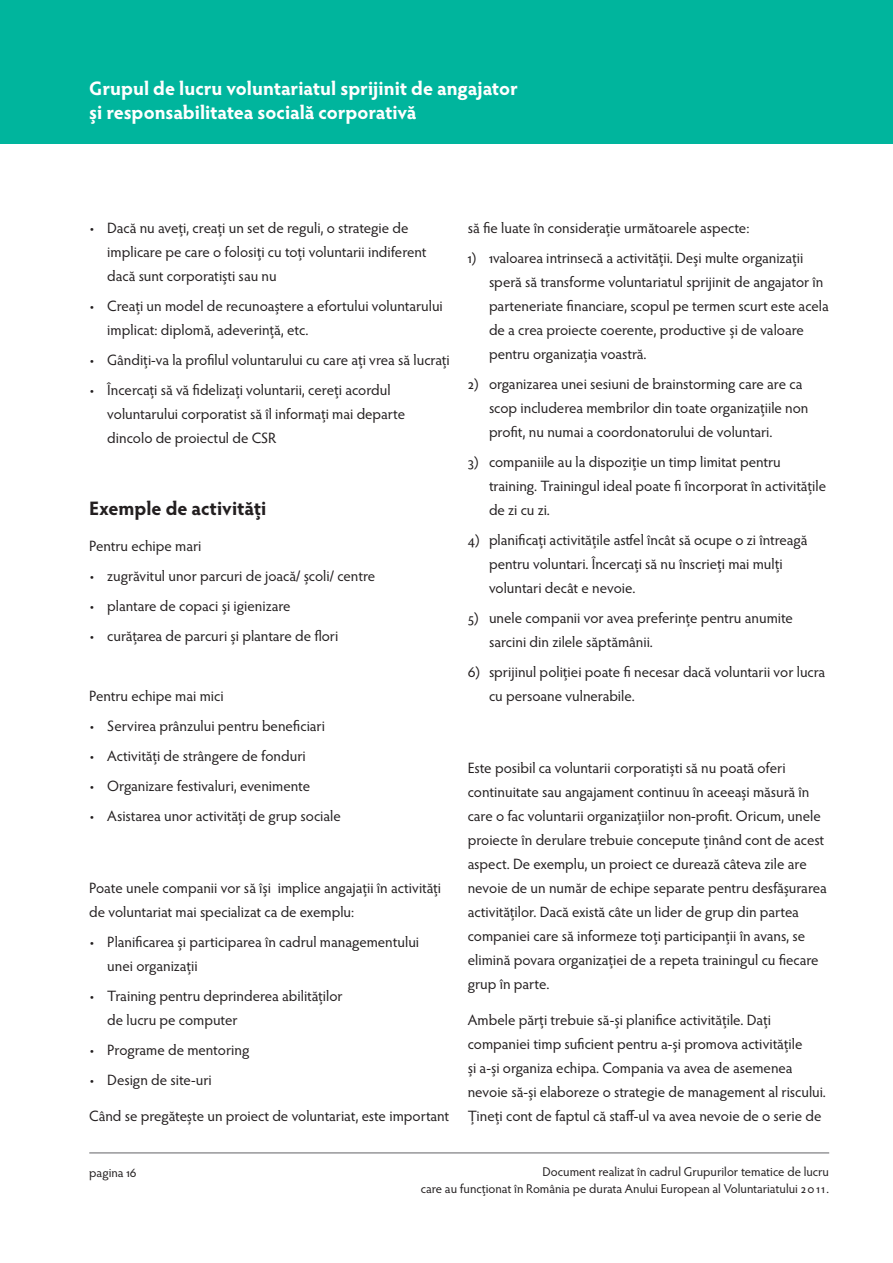
<style>
.page{position:relative;width:893px;height:1263px;background:#fff}
.page>*{position:absolute;margin:0;border:0;box-sizing:border-box;transform-origin:0 0}
.t1{font:700 19.5px/24px "Hypatia Sans Pro";color:#fff}
.t2{font:700 19.5px "Hypatia Sans Pro";color:#231f20}
.t3{font:15px/24px "Hypatia Sans Pro";color:#231f20}
.t4{font:12.75px/16.5px "Hypatia Sans Pro";color:#231f20;text-align:right}
</style>
<div class="page">
<div style="left:0;top:0;width:893px;height:143px;background:#00b59d"></div>
<hr style="left:89px;top:1153px;width:740px;height:1px;background:#636366">
<h1 class="t1" style="left:89px;top:76px;width:430px">Grupul de lucru voluntariatul sprijinit de angajator și responsabilitatea socială corporativă</h1>
<p class="t3" style="left:107px;top:216px;width:321px;text-indent:-18px">• Dacă nu aveți, creați un set de reguli, o strategie de implicare pe care o folosiți cu toți voluntarii indiferent dacă sunt corporatiști sau nu</p>
<p class="t3" style="left:107px;top:294px;width:337px;text-indent:-18px">• Creați un model de recunoaștere a efortului voluntarului implicat: diplomă, adeverință, etc.</p>
<p class="t3" style="left:89px;top:348px;width:362px">• Gândiți-va la profilul voluntarului cu care ați vrea să lucrați</p>
<p class="t3" style="left:107px;top:378px;width:299px;text-indent:-18px">• Încercați să vă fidelizați voluntarii, cereți acordul voluntarului corporatist să îl informați mai departe dincolo de proiectul de CSR</p>
<h1 class="t2" style="left:89px;top:495px;width:179px">Exemple de activități</h1>
<p class="t3" style="left:89px;top:534px;width:114px">Pentru echipe mari</p>
<p class="t3" style="left:89px;top:564px;width:287px">• zugrăvitul unor parcuri de joacă/ școli/ centre</p>
<p class="t3" style="left:89px;top:594px;width:203px">• plantare de copaci și igienizare</p>
<p class="t3" style="left:89px;top:624px;width:251px">• curățarea de parcuri și plantare de flori</p>
<p class="t3" style="left:89px;top:684px;width:136px">Pentru echipe mai mici</p>
<p class="t3" style="left:89px;top:714px;width:237px">• Servirea prânzului pentru beneficiari</p>
<p class="t3" style="left:89px;top:744px;width:218px">• Activități de strângere de fonduri</p>
<p class="t3" style="left:89px;top:774px;width:222px">• Organizare festivaluri, evenimente</p>
<p class="t3" style="left:89px;top:804px;width:253px">• Asistarea unor activități de grup sociale</p>
<p class="t3" style="left:89px;top:876px;width:353px">Poate unele companii vor să își implice angajații în activități de voluntariat mai specializat ca de exemplu:</p>
<p class="t3" style="left:107px;top:930px;width:313px;text-indent:-18px">• Planificarea și participarea în cadrul managementului unei organizații</p>
<p class="t3" style="left:107px;top:984px;width:237px;text-indent:-18px">• Training pentru deprinderea abilităților de lucru pe computer</p>
<p class="t3" style="left:89px;top:1038px;width:162px">• Programe de mentoring</p>
<p class="t3" style="left:89px;top:1068px;width:124px">• Design de site-uri</p>
<p class="t3" style="left:89px;top:1104px;width:361px">Când se pregătește un proiect de voluntariat, este important</p>
<p class="t3" style="left:468px;top:216px;width:283px">să fie luate în considerație următoarele aspecte:</p>
<p class="t3" style="left:489px;top:246px;width:341px;text-indent:-21px">1) 1valoarea intrinsecă a activității. Deși multe organizații speră să transforme voluntariatul sprijinit de angajator în parteneriate financiare, scopul pe termen scurt este acela de a crea proiecte coerente, productive și de valoare pentru organizația voastră.</p>
<p class="t3" style="left:489px;top:372px;width:321px;text-indent:-21px">2) organizarea unei sesiuni de brainstorming care are ca scop includerea membrilor din toate organizațiile non profit, nu numai a coordonatorului de voluntari.</p>
<p class="t3" style="left:489px;top:450px;width:339px;text-indent:-21px">3) companiile au la dispoziție un timp limitat pentru training. Trainingul ideal poate fi încorporat în activitățile de zi cu zi.</p>
<p class="t3" style="left:489px;top:528px;width:320px;text-indent:-21px">4) planificați activitățile astfel încât să ocupe o zi întreagă pentru voluntari. Încercați să nu înscrieți mai mulți voluntari decât e nevoie.</p>
<p class="t3" style="left:489px;top:606px;width:306px;text-indent:-21px">5) unele companii vor avea preferințe pentru anumite sarcini din zilele săptămânii.</p>
<p class="t3" style="left:489px;top:660px;width:338px;text-indent:-21px">6) sprijinul poliției poate fi necesar dacă voluntarii vor lucra cu persoane vulnerabile.</p>
<p class="t3" style="left:468px;top:756px;width:361px">Este posibil ca voluntarii corporatiști să nu poată oferi continuitate sau angajament continuu în aceeași măsură în care o fac voluntarii organizațiilor non-profit. Oricum, unele proiecte în derulare trebuie concepute ținând cont de acest aspect. De exemplu, un proiect ce durează câteva zile are nevoie de un număr de echipe separate pentru desfășurarea activităților. Dacă există câte un lider de grup din partea companiei care să informeze toți participanții în avans, se elimină povara organizației de a repeta trainingul cu fiecare grup în parte.</p>
<p class="t3" style="left:468px;top:1008px;width:360px">Ambele părți trebuie să-și planifice activitățile. Dați companiei timp suficient pentru a-și promova activitățile<br>și a-și organiza echipa. Compania va avea de asemenea nevoie să-și elaboreze o strategie de management al riscului.<br>Țineți cont de faptul că staff-ul va avea nevoie de o serie de</p>
<p class="t4" style="left:89px;top:1164px;width:49px">pagina 16</p>
<p class="t4" style="left:421px;top:1163px;width:410px">Document realizat în cadrul Grupurilor tematice de lucru<br>care au funcționat în România pe durata Anului European al Voluntariatului 2011.</p>
</div>
